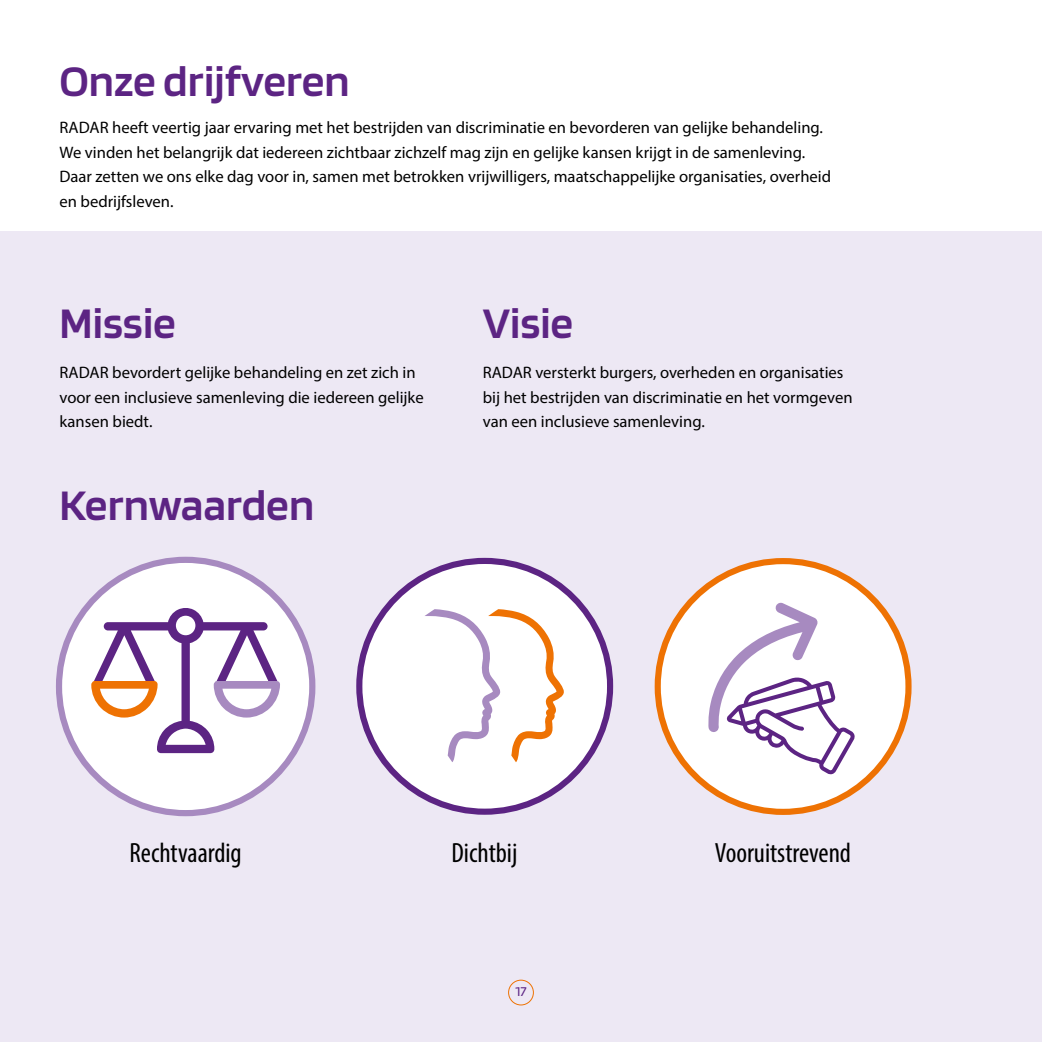
<style>
.page{position:relative;width:1042px;height:1042px;background:#fff}
.page>*{position:absolute;margin:0;border:0;box-sizing:border-box;transform-origin:0 0}
.t1{font:600 45.5px "Blinker";color:#5c2483}
.t2{font:condensed 28px "Myriad Pro";color:#000}
.t3{font:16.62px/24.5px "Myriad Pro";color:#000}
.t4{font:14px "Blinker";color:#5c2483}
</style>
<div class="page">
<div style="left:0;top:231px;width:1042px;height:811px;background:#ede8f4"></div>
<div style="left:359px;top:561px;width:250px;height:250px;background:#fff;border-radius:50%"></div>
<div style="left:659px;top:561px;width:250px;height:250px;background:#fff;border-radius:50%"></div>
<div style="left:508px;top:980px;width:26px;height:25px;border:1px solid #ee7203;border-radius:50%"></div>
<svg style="left:56px;top:556px;width:260px;height:261px"></svg>
<svg style="left:91px;top:607px;width:189px;height:146px"></svg>
<div style="left:356px;top:558px;width:257px;height:257px;border:6px solid #5c2483;border-radius:50%"></div>
<svg style="left:425px;top:609px;width:139px;height:153px"></svg>
<div style="left:655px;top:558px;width:256px;height:257px;border:6px solid #ee7203;border-radius:50%"></div>
<svg style="left:708px;top:602px;width:147px;height:172px"></svg>
<h1 class="t1" style="left:60px;top:58px;width:292px">Onze drijfveren</h1>
<p class="t3" style="left:60px;top:115px;width:773px">RADAR heeft veertig jaar ervaring met het bestrijden van discriminatie en bevorderen van gelijke behandeling.<br>We vinden het belangrijk dat iedereen zichtbaar zichzelf mag zijn en gelijke kansen krijgt in de samenleving.<br>Daar zetten we ons elke dag voor in, samen met betrokken vrijwilligers, maatschappelijke organisaties, overheid en bedrijfsleven.</p>
<h1 class="t1" style="left:60px;top:299px;width:118px">Missie</h1>
<p class="t3" style="left:60px;top:360px;width:366px">RADAR bevordert gelijke behandeling en zet zich in voor een inclusieve samenleving die iedereen gelijke kansen biedt.</p>
<h1 class="t1" style="left:60px;top:481px;width:256px">Kernwaarden</h1>
<h1 class="t1" style="left:483px;top:299px;width:92px">Visie</h1>
<p class="t3" style="left:483px;top:360px;width:371px">RADAR versterkt burgers, overheden en organisaties bij het bestrijden van discriminatie en het vormgeven van een inclusieve samenleving.</p>
<h2 class="t2" style="left:129px;top:835px;width:114px">Rechtvaardig</h2>
<h2 class="t2" style="left:451px;top:835px;width:67px">Dichtbij</h2>
<h2 class="t2" style="left:715px;top:835px;width:138px">Vooruitstrevend</h2>
<p class="t4" style="left:515px;top:984px;width:13px">17</p>
</div>
